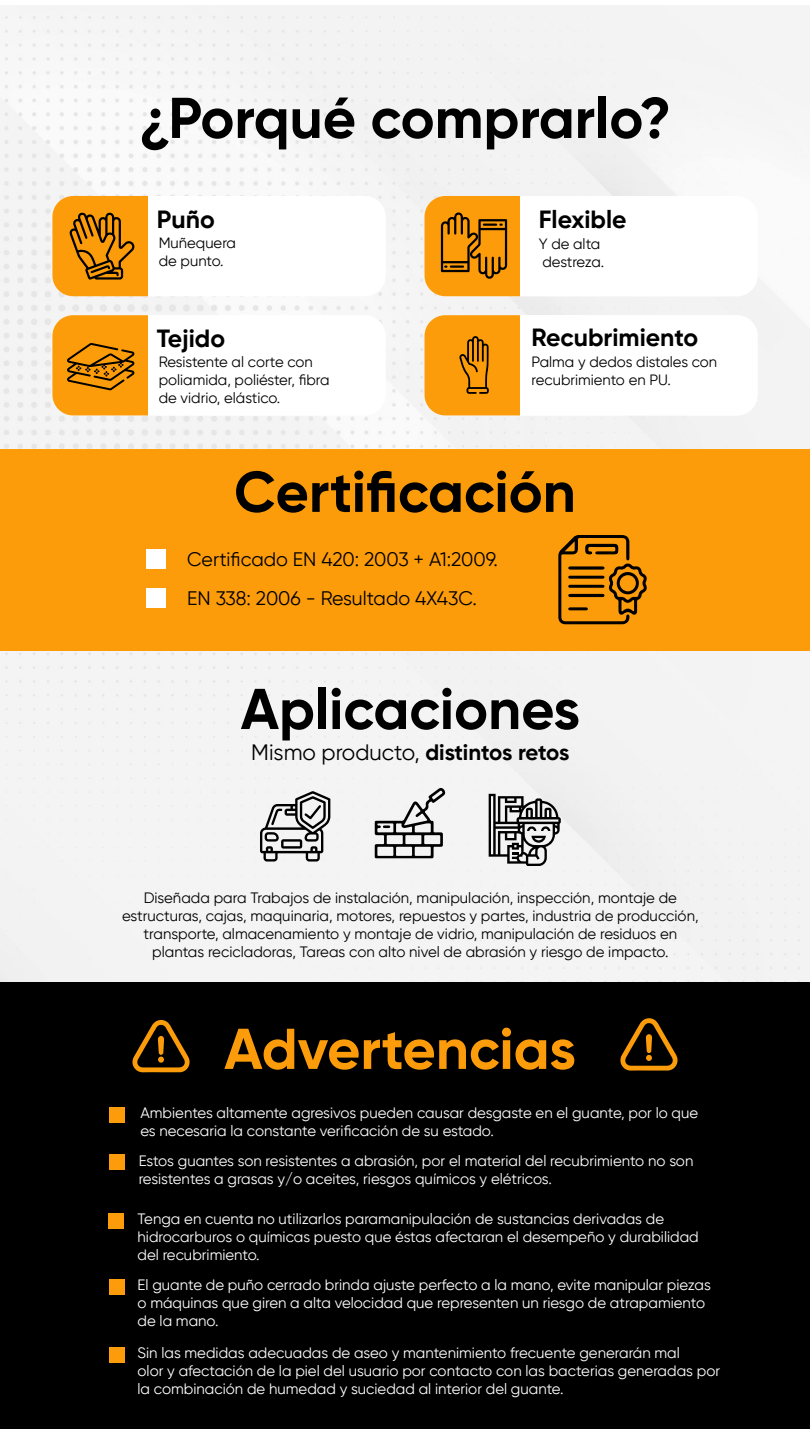
<style>
.page{position:relative;width:810px;height:1429px;background:#fff}
.page>*{position:absolute;margin:0;border:0;box-sizing:border-box;transform-origin:0 0}
.t1{font:700 57.38px "Gilroy";color:#000}
.t2{font:700 57.38px "Gilroy";color:#fc9c0a}
.t3{font:700 24.83px "Gilroy";color:#000}
.t4{font:22.2px "Gilroy";color:#000}
.t5{font:19.5px/39.2px "Gilroy";color:#000}
.t6{font:15px/18px "Gilroy";color:#fff}
.t7{font:15px/18px "Gilroy";color:#000;text-align:center}
.t8{font:14.85px/17.9px "Gilroy";color:#000}
.t9{font:14.85px/17.9px "Gilroy";letter-spacing:-.02em;color:#000}
.s1{font-weight:700}
</style>
<div class="page">
<div style="left:0;top:5px;width:810px;height:977px;background:#f4f4f4"></div>
<div style="left:52px;top:196px;width:96px;height:100px;background:#fc9c0a"></div>
<svg style="left:148px;top:196px;width:238px;height:100px"></svg>
<div style="left:424px;top:196px;width:96px;height:100px;background:#fc9c0a"></div>
<svg style="left:520px;top:196px;width:238px;height:100px"></svg>
<div style="left:52px;top:315px;width:96px;height:100px;background:#fc9c0a"></div>
<svg style="left:148px;top:315px;width:238px;height:100px"></svg>
<div style="left:424px;top:315px;width:96px;height:100px;background:#fc9c0a"></div>
<svg style="left:520px;top:315px;width:238px;height:100px"></svg>
<div style="left:0;top:449px;width:810px;height:202px;background:#fc9c0a"></div>
<svg style="left:558px;top:535px;width:89px;height:89px"></svg>
<div style="left:147px;top:550px;width:19px;height:19px;background:#fff"></div>
<div style="left:147px;top:588px;width:19px;height:19px;background:#fff"></div>
<svg style="left:260px;top:791px;width:70px;height:70px"></svg>
<svg style="left:375px;top:787px;width:71px;height:71px"></svg>
<svg style="left:489px;top:794px;width:72px;height:72px"></svg>
<svg style="left:459px;top:336px;width:30px;height:58px"></svg>
<svg style="left:67px;top:343px;width:68px;height:47px"></svg>
<svg style="left:69px;top:212px;width:66px;height:67px"></svg>
<svg style="left:441px;top:212px;width:66px;height:67px"></svg>
<div style="left:0;top:982px;width:810px;height:446px;background:#000"></div>
<svg style="left:132px;top:1020px;width:58px;height:52px"></svg>
<svg style="left:620px;top:1018px;width:58px;height:52px"></svg>
<div style="left:646px;top:1054px;width:6px;height:7px;background:#fc9c0a;border-radius:50%"></div>
<div style="left:110px;top:1107px;width:15px;height:15px;background:#fc9c0a"></div>
<div style="left:110px;top:1154px;width:15px;height:15px;background:#fc9c0a"></div>
<div style="left:109px;top:1213px;width:15px;height:15px;background:#fc9c0a"></div>
<div style="left:110px;top:1279px;width:15px;height:15px;background:#fc9c0a"></div>
<div style="left:110px;top:1347px;width:15px;height:15px;background:#fc9c0a"></div>
<h1 class="t1" style="left:139px;top:82px;width:534px">¿Porqué comprarlo?</h1>
<h2 class="t3" style="left:157px;top:203px;width:59px">Puño</h2>
<p class="t8" style="left:159px;top:234px;width:79px">Muñequera de punto.</p>
<h2 class="t3" style="left:157px;top:323px;width:70px">Tejido</h2>
<p class="t8" style="left:159px;top:353px;width:172px">Resistente al corte con poliamida, poliéster, fibra de vidrio, elástico.</p>
<h2 class="t3" style="left:539px;top:204px;width:89px">Flexible</h2>
<p class="t9" style="left:539px;top:235px;width:67px">Y de alta destreza.</p>
<h2 class="t3" style="left:532px;top:321px;width:168px">Recubrimiento</h2>
<p class="t8" style="left:532px;top:353px;width:187px">Palma y dedos distales con recubrimiento en PU.</p>
<h1 class="t1" style="left:234px;top:456px;width:343px">Certificación</h1>
<h3 class="t5" style="left:187px;top:539px;width:312px">Certificado EN 420: 2003 + A1:2009.<br>EN 338: 2006 - Resultado 4X43C.</h3>
<h1 class="t1" style="left:241px;top:673px;width:341px">Aplicaciones</h1>
<h3 class="t4" style="left:251px;top:738px;width:320px">Mismo producto, <span class="s1">distintos retos</span></h3>
<p class="t7" style="left:122px;top:888px;width:578px">Diseñada para Trabajos de instalación, manipulación, inspección, montaje de estructuras, cajas, maquinaria, motores, repuestos y partes, industria de producción, transporte, almacenamiento y montaje de vidrio, manipulación de residuos en plantas recicladoras, Tareas con alto nivel de abrasión y riesgo de impacto.</p>
<h1 class="t2" style="left:224px;top:1013px;width:353px">Advertencias</h1>
<p class="t6" style="left:140px;top:1103px;width:559px">Ambientes altamente agresivos pueden causar desgaste en el guante, por lo que es necesaria la constante verificación de su estado.</p>
<p class="t6" style="left:139px;top:1151px;width:556px">Estos guantes son resistentes a abrasión, por el material del recubrimiento no son resistentes a grasas y/o aceites, riesgos químicos y elétricos.</p>
<p class="t6" style="left:138px;top:1209px;width:563px">Tenga en cuenta no utilizarlos paramanipulación de sustancias derivadas de hidrocarburos o químicas puesto que éstas afectaran el desempeño y durabilidad del recubrimiento.</p>
<p class="t6" style="left:138px;top:1275px;width:575px">El guante de puño cerrado brinda ajuste perfecto a la mano, evite manipular piezas o máquinas que giren a alta velocidad que representen un riesgo de atrapamiento de la mano.</p>
<p class="t6" style="left:138px;top:1343px;width:584px">Sin las medidas adecuadas de aseo y mantenimiento frecuente generarán mal<br>olor y afectación de la piel del usuario por contacto con las bacterias generadas por la combinación de humedad y suciedad al interior del guante.</p>
</div>
